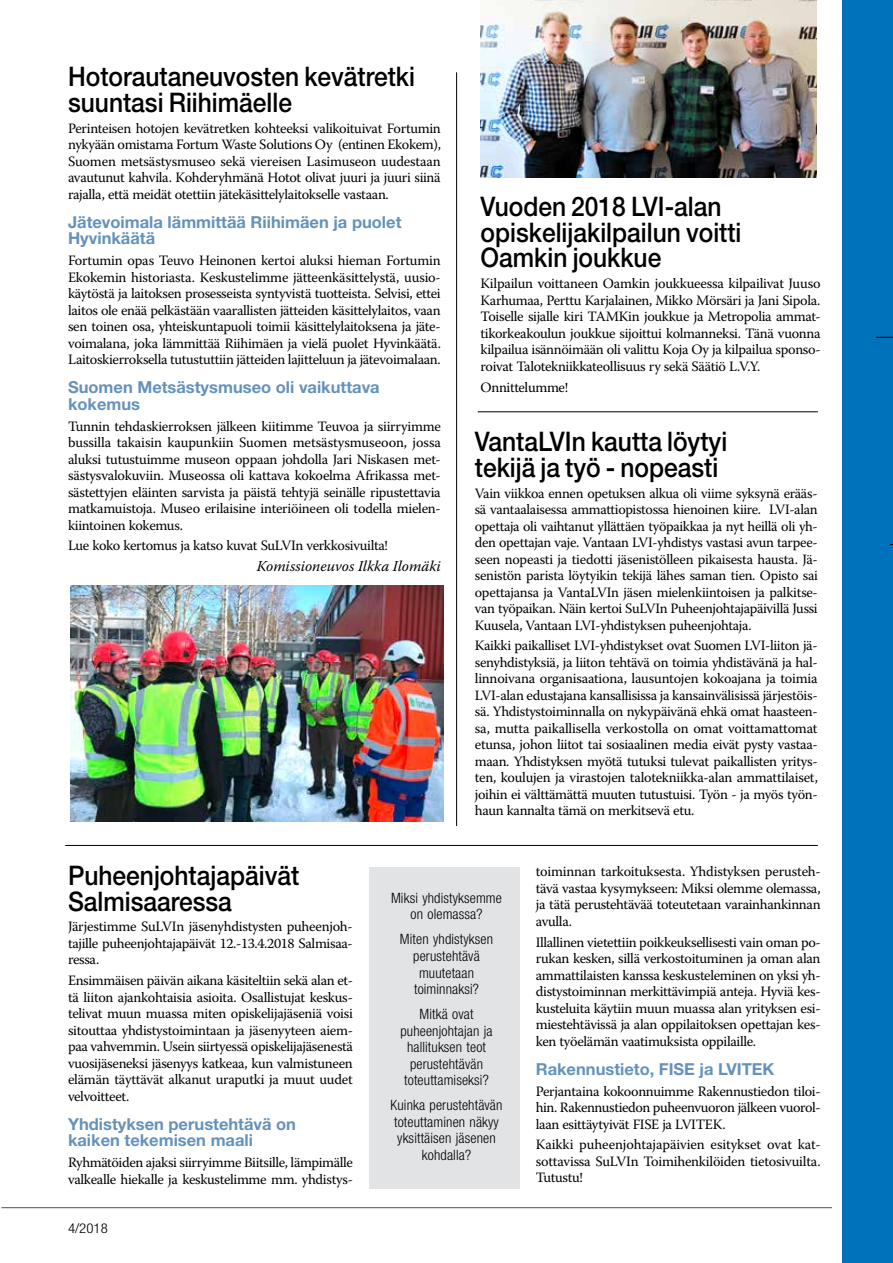
<style>
.page{position:relative;width:893px;height:1263px;background:#fff}
.page>*{position:absolute;margin:0;border:0;box-sizing:border-box;transform-origin:0 0}
.t1{font:500 27px/25.5px "Helvetica Neue LT Std";color:#000;scale:.91 1}
.t2{font:700 16.5px/16.5px "Helvetica Neue LT Std";color:#6592ba}
.t3{font:italic 15px "Warnock Pro";color:#000}
.t4{font:14.25px/16.5px "Warnock Pro";letter-spacing:-.025em;color:#000;text-align:justify}
.t5{font:300 condensed 14.25px/16.5px "Helvetica Neue LT Std";letter-spacing:.01em;color:#000;text-align:center}
.t6{font:300 condensed 13.5px "Helvetica Neue LT Std";color:#000;scale:1.1 1}
</style>
<div class="page">
<div style="left:842px;top:0;width:51px;height:1263px;background:#0072bc"></div>
<hr style="left:1px;top:1207px;width:831px;height:1px;background:#000">
<hr style="left:478px;top:411px;width:340px;height:1px;background:#000">
<hr style="left:65px;top:845px;width:753px;height:1px;background:#000">
<svg style="left:876px;top:337px;width:17px;height:1px"></svg>
<div style="left:369px;top:867px;width:150px;height:322px;background:#e2e3e4"></div>
<img style="left:481px;top:0;width:335px;height:177px">
<div style="left:426px;top:72px;width:36px;height:776px;background:#fff"></div>
<hr style="left:456px;top:72px;width:1px;height:754px;background:#000">
<img style="left:71px;top:586px;width:372px;height:235px">
<h1 class="t1" style="left:68px;top:64px;width:383px">Hotorautaneuvosten kevätretki suuntasi Riihimäelle</h1>
<p class="t4" style="left:68px;top:119px;width:374px">Perinteisen hotojen kevätretken kohteeksi valikoituivat Fortumin nykyään omistama Fortum Waste Solutions Oy (entinen Ekokem), Suomen metsästysmuseo sekä viereisen Lasimuseon uudestaan avautunut kahvila. Kohderyhmänä Hotot olivat juuri ja juuri siinä rajalla, että meidät otettiin jätekäsittelylaitokselle vastaan.</p>
<p class="t2" style="left:68px;top:213px;width:335px">Jätevoimala lämmittää Riihimäen ja puolet<br>Hyvinkäätä</p>
<p class="t4" style="left:68px;top:252px;width:374px">Fortumin opas Teuvo Heinonen kertoi aluksi hieman Fortumin Ekokemin historiasta. Keskustelimme jätteenkäsittelystä, uusio&shy;käytöstä ja laitoksen prosesseista syntyvistä tuotteista. Selvisi, ettei laitos ole enää pelkästään vaarallisten jätteiden käsittelylaitos, vaan sen toinen osa, yhteiskuntapuoli toimii käsittelylaitoksena ja jäte&shy;voimalana, joka lämmittää Riihimäen ja vielä puolet Hyvinkäätä.<br>Laitoskierroksella tutustuttiin jätteiden lajitteluun ja jätevoimalaan.</p>
<p class="t2" style="left:68px;top:379px;width:313px">Suomen Metsästysmuseo oli vaikuttava kokemus</p>
<p class="t4" style="left:68px;top:417px;width:374px">Tunnin tehdaskierroksen jälkeen kiitimme Teuvoa ja siirryimme bussilla takaisin kaupunkiin Suomen metsästysmuseoon, jossa aluksi tutustuimme museon oppaan johdolla Jari Niskasen met&shy;sästysvalokuviin. Museossa oli kattava kokoelma Afrikassa met&shy;sästettyjen eläinten sarvista ja päistä tehtyjä seinälle ripustettavia matkamuistoja. Museo erilaisine interiöineen oli todella mielen&shy;kiintoinen kokemus.</p>
<p class="t4" style="left:68px;top:537px;width:321px">Lue koko kertomus ja katso kuvat SuLVIn verkkosivuilta!</p>
<p class="t3" style="left:257px;top:557px;width:186px">Komissioneuvos Ilkka Ilomäki</p>
<h1 class="t1" style="left:481px;top:194px;width:288px">Vuoden 2018 LVI-alan opiskelijakilpailun voitti<br>Oamkin joukkue</h1>
<p class="t4" style="left:481px;top:275px;width:342px">Kilpailun voittaneen Oamkin joukkueessa kilpailivat Juuso Karhumaa, Perttu Karjalainen, Mikko Mörsäri ja Jani Sipola.<br>Toiselle sijalle kiri TAMKin joukkue ja Metropolia ammat&shy;tikorkeakoulun joukkue sijoittui kolmanneksi. Tänä vuonna kilpailua isännöimään oli valittu Koja Oy ja kilpailua sponso&shy;roivat Talotekniikkateollisuus ry sekä Säätiö L.V.Y.</p>
<p class="t4" style="left:481px;top:378px;width:89px">Onnittelumme!</p>
<h1 class="t1" style="left:475px;top:429px;width:279px">VantaLVIn kautta löytyi tekijä ja työ - nopeasti</h1>
<p class="t4" style="left:475px;top:484px;width:345px">Vain viikkoa ennen opetuksen alkua oli viime syksynä erääs&shy;sä vantaalaisessa ammattiopistossa hienoinen kiire. LVI-alan opettaja oli vaihtanut yllättäen työpaikkaa ja nyt heillä oli yh&shy;den opettajan vaje. Vantaan LVI-yhdistys vastasi avun tarpee&shy;seen nopeasti ja tiedotti jäsenistölleen pikaisesta hausta. Jä&shy;senistön parista löytyikin tekijä lähes saman tien. Opisto sai opettajansa ja VantaLVIn jäsen mielenkiintoisen ja palkitse&shy;van työpaikan. Näin kertoi SuLVIn Puheenjohtajapäivillä Jussi Kuusela, Vantaan LVI-yhdistyksen puheenjohtaja.</p>
<p class="t4" style="left:475px;top:637px;width:345px">Kaikki paikalliset LVI-yhdistykset ovat Suomen LVI-liiton jä&shy;senyhdistyksiä, ja liiton tehtävä on toimia yhdistävänä ja hal&shy;linnoivana organisaationa, lausuntojen kokoajana ja toimia LVI-alan edustajana kansallisissa ja kansainvälisissä järjestöis&shy;sä. Yhdistystoiminnalla on nykypäivänä ehkä omat haasteen&shy;sa, mutta paikallisella verkostolla on omat voittamattomat etunsa, johon liitot tai sosiaalinen media eivät pysty vastaa&shy;maan. Yhdistyksen myötä tutuksi tulevat paikallisten yritys&shy;ten, koulujen ja virastojen talotekniikka-alan ammattilaiset, joihin ei välttämättä muuten tutustuisi. Työn - ja myös työn&shy;haun kannalta tämä on merkitsevä etu.</p>
<h1 class="t1" style="left:68px;top:862px;width:256px">Puheenjohtajapäivät<br>Salmisaaressa</h1>
<p class="t4" style="left:68px;top:918px;width:286px">Järjestimme SuLVIn jäsenyhdistysten puheenjoh&shy;tajille puheenjohtajapäivät 12.-13.4.2018 Salmisaa&shy;ressa.</p>
<p class="t4" style="left:68px;top:972px;width:287px">Ensimmäisen päivän aikana käsiteltiin sekä alan et&shy;tä liiton ajankohtaisia asioita. Osallistujat keskus&shy;telivat muun muassa miten opiskelijajäseniä voisi sitouttaa yhdistystoimintaan ja jäsenyyteen aiem&shy;paa vahvemmin. Usein siirtyessä opiskelijajäsenestä vuosijäseneksi jäsenyys katkeaa, kun valmistuneen elämän täyttävät alkanut uraputki ja muut uudet velvoitteet.</p>
<p class="t2" style="left:68px;top:1115px;width:229px">Yhdistyksen perustehtävä on kaiken tekemisen maali</p>
<p class="t4" style="left:68px;top:1154px;width:286px">Ryhmätöiden ajaksi siirryimme Biitsille, lämpimälle valkealle hiekalle ja keskustelimme mm. yhdistys-</p>
<p class="t6" style="left:68px;top:1220px;width:38px">4/2018</p>
<p class="t5" style="left:391px;top:889px;width:112px">Miksi yhdistyksemme on olemassa?</p>
<p class="t5" style="left:400px;top:931px;width:95px">Miten yhdistyksen perustehtävä muutetaan toiminnaksi?</p>
<p class="t5" style="left:400px;top:1005px;width:94px">Mitkä ovat puheenjohtajan ja hallituksen teot perustehtävän toteuttamiseksi?</p>
<p class="t5" style="left:390px;top:1096px;width:113px">Kuinka perustehtävän toteuttaminen näkyy yksittäisen jäsenen kohdalla?</p>
<p class="t4" style="left:536px;top:863px;width:286px">toiminnan tarkoituksesta. Yhdistyksen perusteh&shy;tävä vastaa kysymykseen: Miksi olemme olemassa, ja tätä perustehtävää toteutetaan varainhankinnan avulla.</p>
<p class="t4" style="left:536px;top:933px;width:287px">Illallinen vietettiin poikkeuksellisesti vain oman po&shy;rukan kesken, sillä verkostoituminen ja oman alan ammattilaisten kanssa keskusteleminen on yksi yh&shy;distystoiminnan merkittävimpiä anteja. Hyviä kes&shy;kusteluita käytiin muun muassa alan yrityksen esi&shy;miestehtävissä ja alan oppilaitoksen opettajan kes&shy;ken työelämän vaatimuksista oppilaille.</p>
<p class="t2" style="left:536px;top:1060px;width:240px">Rakennustieto, FISE ja LVITEK</p>
<p class="t4" style="left:536px;top:1082px;width:286px">Perjantaina kokoonnuimme Rakennustiedon tiloi&shy;hin. Rakennustiedon puheenvuoron jälkeen vuorol&shy;laan esittäytyivät FISE ja LVITEK.</p>
<p class="t4" style="left:536px;top:1136px;width:286px">Kaikki puheenjohtajapäivien esitykset ovat kat&shy;sottavissa SuLVIn Toimihenkilöiden tietosivuilta.<br>Tutustu!</p>
</div>
